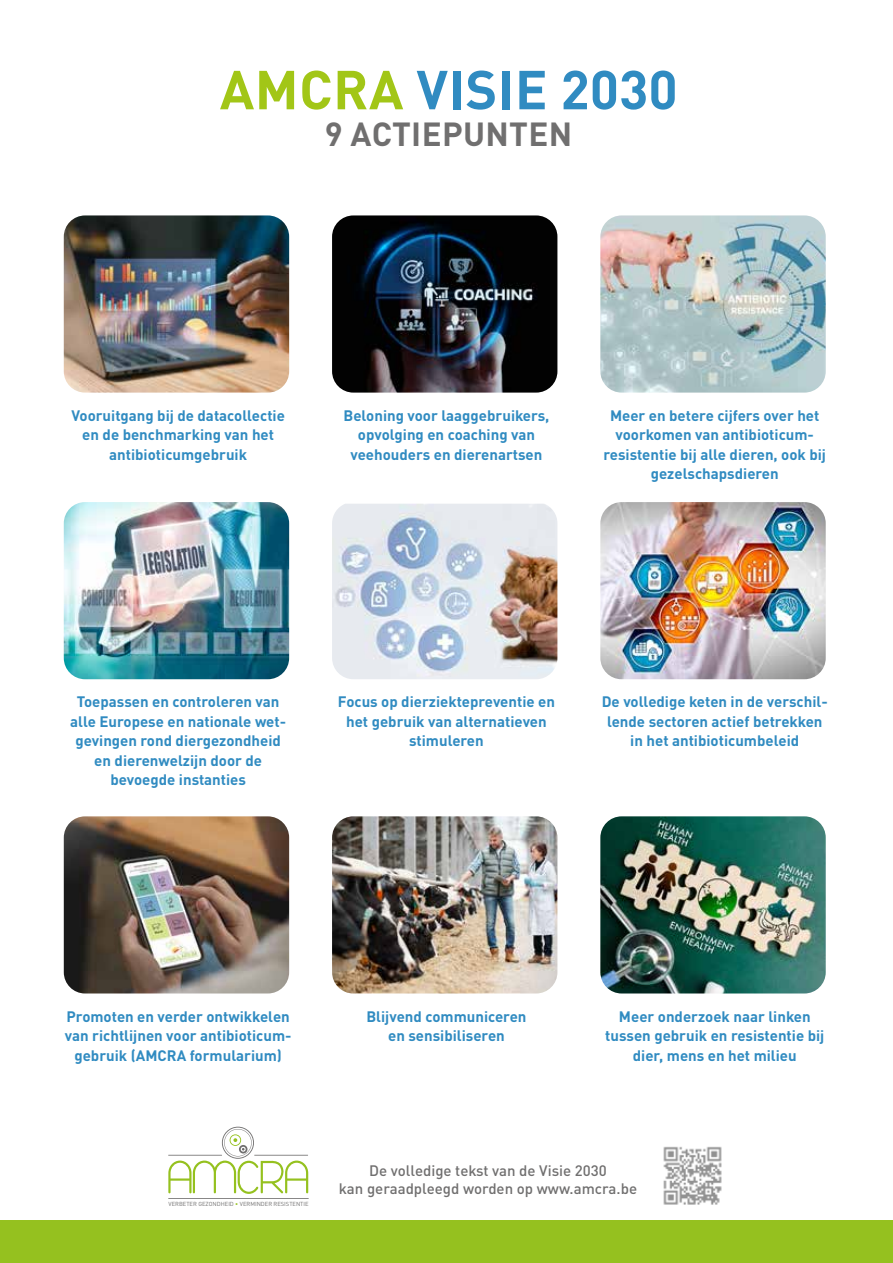
<style>
.page{position:relative;width:893px;height:1263px;background:#fff}
.page>*{position:absolute;margin:0;border:0;box-sizing:border-box;transform-origin:0 0}
.t1{font:700 54px "DINOT";letter-spacing:.01em;color:#308bc1}
.t2{font:700 33px "DINOT";letter-spacing:.01em;color:#706f6f}
.t3{font:700 15px/19.5px "DINOT";color:#308bc1;text-align:center}
.t4{font:500 15px/18px "DINOT";color:#706f6f;text-align:center}
.t5{font:5.85px "DINOT";color:#706f6f}
.s1{color:#a2c617}
.s2{color:#95c11f}
</style>
<div class="page">
<img style="left:64px;top:215px;width:225px;height:178px">
<img style="left:64px;top:502px;width:225px;height:177px">
<img style="left:64px;top:816px;width:225px;height:177px">
<img style="left:332px;top:215px;width:225px;height:178px">
<img style="left:332px;top:504px;width:225px;height:175px">
<img style="left:332px;top:816px;width:225px;height:177px">
<img style="left:600px;top:215px;width:226px;height:178px">
<img style="left:600px;top:502px;width:226px;height:177px">
<img style="left:600px;top:816px;width:226px;height:177px">
<div style="left:0;top:1220px;width:893px;height:43px;background:#95c11f"></div>
<svg style="left:168px;top:1127px;width:140px;height:67px"></svg>
<hr style="left:168px;top:1155px;width:54px;height:1px;background:#706f6f">
<hr style="left:168px;top:1198px;width:141px;height:1px;background:#706f6f">
<hr style="left:254px;top:1155px;width:54px;height:1px;background:#706f6f">
<svg style="left:663px;top:1146px;width:59px;height:59px"></svg>
<h1 class="t1" style="left:220px;top:54px;width:459px"><span class="s1">AMCRA</span> VISIE 2030</h1>
<h2 class="t2" style="left:325px;top:113px;width:249px">9 ACTIEPUNTEN</h2>
<p class="t3" style="left:71px;top:405px;width:215px">Vooruitgang bij de datacollectie en de benchmarking van het antibioticumgebruik</p>
<p class="t3" style="left:343px;top:405px;width:208px">Beloning voor laaggebruikers, opvolging en coaching van veehouders en dierenartsen</p>
<p class="t3" style="left:603px;top:405px;width:224px">Meer en betere cijfers over het voorkomen van antibioticum&shy;resistentie bij alle dieren, ook bij gezelschapsdieren</p>
<p class="t3" style="left:70px;top:692px;width:218px">Toepassen en controleren van alle Europese en nationale wet&shy;gevingen rond diergezondheid en dierenwelzijn door de bevoegde instanties</p>
<p class="t3" style="left:338px;top:692px;width:219px">Focus op dierziektepreventie en het gebruik van alternatieven stimuleren</p>
<p class="t3" style="left:602px;top:692px;width:228px">De volledige keten in de verschil&shy;lende sectoren actief betrekken in het antibioticumbeleid</p>
<p class="t3" style="left:65px;top:1006px;width:228px">Promoten en verder ontwikkelen van richtlijnen voor antibioticum&shy;gebruik (AMCRA formularium)</p>
<p class="t3" style="left:366px;top:1006px;width:162px">Blijvend communiceren en sensibiliseren</p>
<p class="t3" style="left:605px;top:1006px;width:221px">Meer onderzoek naar linken tussen gebruik en resistentie bij dier, mens en het milieu</p>
<p class="t5" style="left:169px;top:1200px;width:141px">VERBETER GEZONDHEID <span class="s2">•</span> VERMINDER RESISTENTIE</p>
<p class="t4" style="left:339px;top:1161px;width:300px">De volledige tekst van de Visie 2030<br>kan geraadpleegd worden op www.amcra.be</p>
</div>
